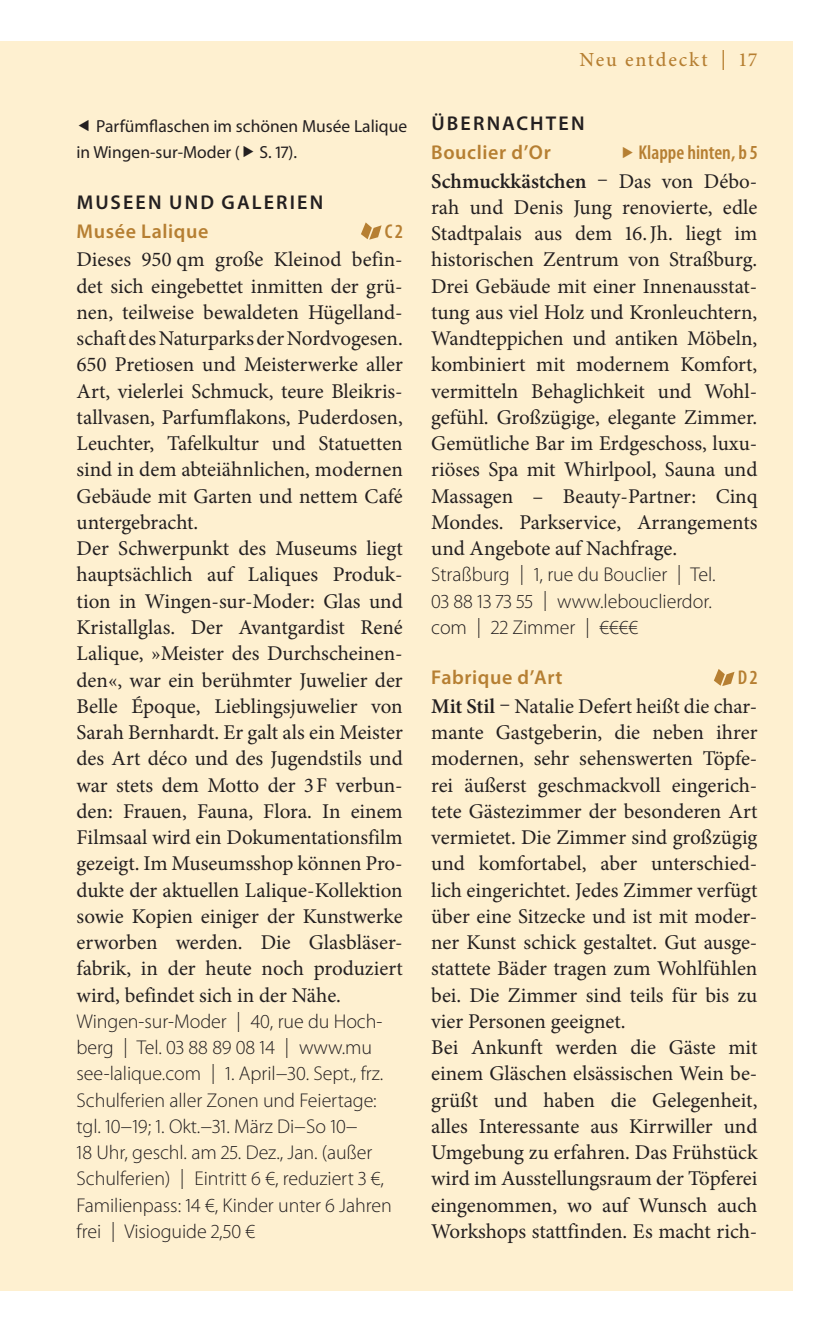
<style>
.page{position:relative;width:834px;height:1332px;background:#fff}
.page>*{position:absolute;margin:0;border:0;box-sizing:border-box;transform-origin:0 0}
.t1{font:21px/26.2px "Minion Pro";color:#231f20}
.t2{font:300 20px/26.2px "Myriad Pro";letter-spacing:-.005em;color:#231f20}
.t3{font:600 20px "Myriad Pro";letter-spacing:.035em;color:#b67f32}
.t4{font:600 20px/28.8px "Myriad Pro";letter-spacing:.095em;color:#b67f32}
.t5{font:600 condensed 20px "Myriad Pro";color:#b67f32}
.t6{font:600 20px "Myriad Pro";letter-spacing:.105em;color:#231f20}
.t7{font:500 20px "Minion Pro";letter-spacing:.09em;color:#b67f32}
.t8{font:17.5px/26.2px "Myriad Pro";color:#231f20}
.s1{color:#231f20}
.s2{font-weight:600}
</style>
<div class="page">
<div style="left:0;top:41px;width:792px;height:1249px;background:#fef0d0"></div>
<svg style="left:361px;top:222px;width:21px;height:18px"></svg>
<svg style="left:714px;top:669px;width:21px;height:17px"></svg>
<p class="t8" style="left:76px;top:113px;width:332px;text-indent:20px">Parfümflaschen im schönen Musée Lalique in Wingen-sur-Moder ( S. 17).</p>
<p class="t6" style="left:77px;top:189px;width:22px">Museen</p>
<p class="t6" style="left:169px;top:189px;width:16px">und</p>
<p class="t6" style="left:221px;top:189px;width:48px">Galerien</p>
<p class="t3" style="left:76px;top:218px;width:133px">Musée Lalique</p>
<p class="t5" style="left:384px;top:218px;width:20px">C 2</p>
<p class="t1" style="left:76px;top:246px;width:328px">Dieses 950 qm große Kleinod befin&shy;det sich eingebettet inmitten der grü&shy;nen, teilweise bewaldeten Hügelland&shy;schaft des Naturparks der Nordvogesen.<br>650 Pretiosen und Meisterwerke aller Art, vielerlei Schmuck, teure Bleikris&shy;tallvasen, Parfumflakons, Puderdosen, Leuchter, Tafelkultur und Statuetten sind in dem abteiähnlichen, modernen Gebäude mit Garten und nettem Café untergebracht.<br>Der Schwerpunkt des Museums liegt hauptsächlich auf Laliques Produk&shy;tion in Wingen-sur-Moder: Glas und Kristallglas. Der Avantgardist René Lalique, »Meister des Durchscheinen&shy;den«, war ein berühmter Juwelier der Belle Époque, Lieblingsjuwelier von Sarah Bernhardt. Er galt als ein Meister des Art déco und des Jugendstils und war stets dem Motto der 3F verbun&shy;den: Frauen, Fauna, Flora. In einem Filmsaal wird ein Dokumentationsfilm gezeigt. Im Museumsshop können Pro&shy;dukte der aktuellen Lalique-Kollektion sowie Kopien einiger der Kunstwerke erworben werden. Die Glasbläser&shy;fabrik, in der heute noch produziert wird, befindet sich in der Nähe.</p>
<p class="t2" style="left:76px;top:1008px;width:317px">Wingen-sur-Moder | 40, rue du Hoch&shy;berg | Tel. 03 88 89 08 14 | www.mu see-lalique.com | 1. April−30. Sept., frz.<br>Schulferien aller Zonen und Feiertage: tgl. 10−19; 1. Okt.−31. März Di−So 10−<br>18 Uhr, geschl. am 25. Dez., Jan. (außer Schulferien) | Eintritt 6 €, reduziert 3 €, Familienpass: 14 €, Kinder unter 6 Jahren frei | Visioguide 2,50 €</p>
<p class="t7" style="left:579px;top:46px;width:179px">Neu entdeckt | 17</p>
<p class="t4" style="left:431px;top:108px;width:155px"><span class="s1">ÜBERNACHTEN<br></span>Bouclier d’Or</p>
<p class="t5" style="left:638px;top:140px;width:120px">Klappe hinten, b 5</p>
<p class="t1" style="left:431px;top:168px;width:328px;text-align:justify"><span class="s2">Schmuckkästchen</span> – Das von Débo&shy;rah und Denis Jung renovierte, edle Stadtpalais aus dem 16.Jh. liegt im historischen Zentrum von Straßburg.<br>Drei Gebäude mit einer Innenausstat&shy;tung aus viel Holz und Kronleuchtern, Wandteppichen und antiken Möbeln, kombiniert mit modernem Komfort, vermitteln Behaglichkeit und Wohl&shy;gefühl. Großzügige, elegante Zimmer.<br>Gemütliche Bar im Erdgeschoss, luxu&shy;riöses Spa mit Whirlpool, Sauna und Massagen – Beauty-Partner: Cinq Mondes. Parkservice, Arrangements und Angebote auf Nachfrage.</p>
<p class="t2" style="left:431px;top:562px;width:286px">Straßburg | 1, rue du Bouclier | Tel.<br>03 88 13 73 55 | www.lebouclierdor. com | 22 Zimmer | €€€€</p>
<p class="t3" style="left:431px;top:664px;width:133px">Fabrique d’Art</p>
<p class="t5" style="left:737px;top:665px;width:21px">D 2</p>
<p class="t1" style="left:431px;top:693px;width:328px"><span class="s2">Mit Stil</span> – Natalie Defert heißt die char&shy;mante Gastgeberin, die neben ihrer modernen, sehr sehenswerten Töpfe&shy;rei äußerst geschmackvoll eingerich&shy;tete Gästezimmer der besonderen Art vermietet. Die Zimmer sind großzügig und komfortabel, aber unterschied&shy;lich eingerichtet. Jedes Zimmer verfügt über eine Sitzecke und ist mit moder&shy;ner Kunst schick gestaltet. Gut ausge&shy;stattete Bäder tragen zum Wohlfühlen bei. Die Zimmer sind teils für bis zu vier Personen geeignet.<br>Bei Ankunft werden die Gäste mit einem Gläschen elsässischen Wein be&shy;grüßt und haben die Gelegenheit, alles Interessante aus Kirrwiller und Umgebung zu erfahren. Das Frühstück wird im Ausstellungsraum der Töpferei eingenommen, wo auf Wunsch auch Workshops stattfinden. Es macht rich-</p>
</div>
